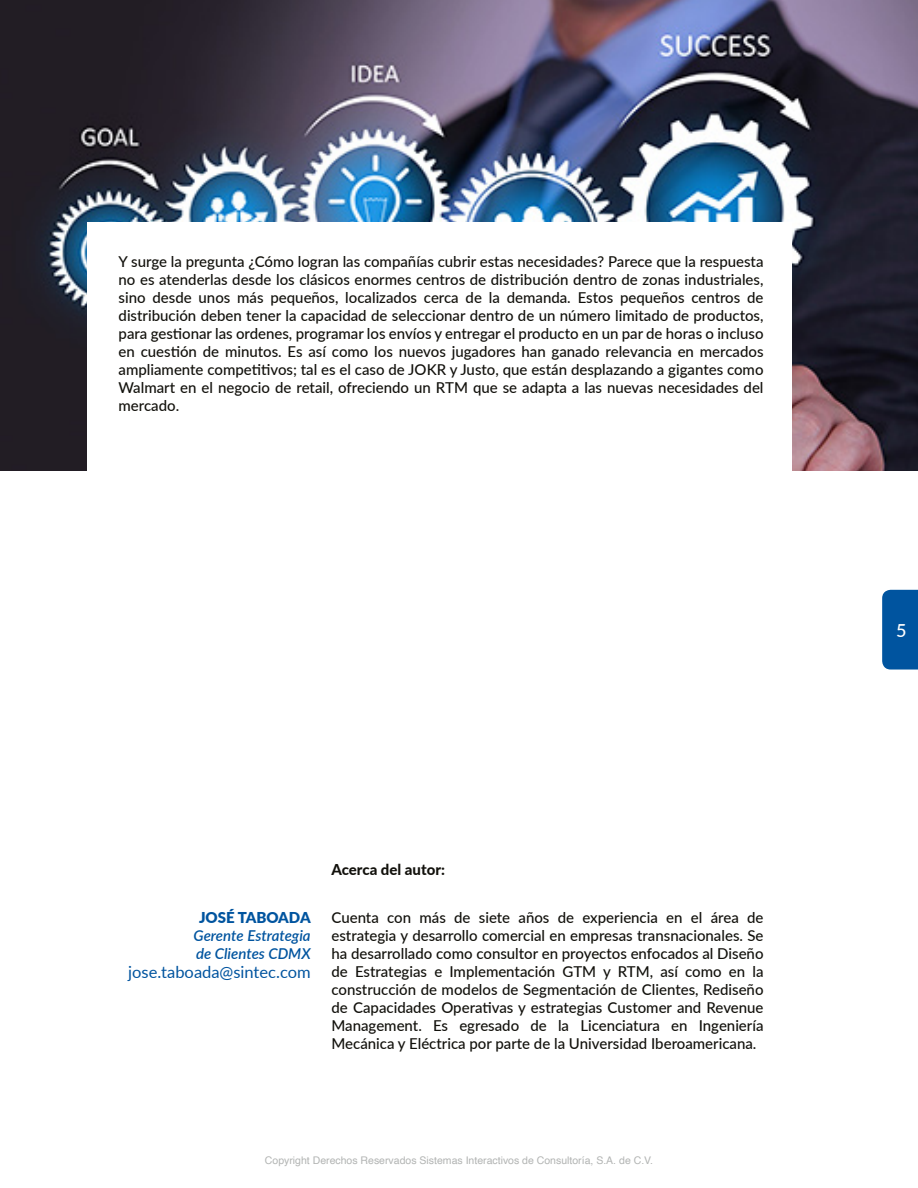
<style>
.page{position:relative;width:918px;height:1188px;background:#fff}
.page>*{position:absolute;margin:0;border:0;box-sizing:border-box;transform-origin:0 0}
.t1{font:500 18px "Lato";color:#fff}
.t2{font:16.5px "Lato";color:#00549f}
.t3{font:500 15px/18px "Lato";color:#12110c;text-align:justify}
.t4{font:italic 600 15px/18px "Lato";color:#00549f}
.t5{font:800 15px "Lato";color:#12110c}
.t6{font:900 15px "Lato";color:#00549f}
.t7{font:10.5px "Helvetica";color:#b2b4b3}
</style>
<div class="page">
<div style="left:882px;top:590px;width:36px;height:80px;background:#00549f"></div>
<img style="left:0;top:0;width:918px;height:471px">
<div style="left:87px;top:222px;width:705px;height:313px;background:#fff"></div>
<p class="t3" style="left:119px;top:252px;width:646px">Y surge la pregunta ¿Cómo logran las compañías cubrir estas necesidades? Parece que la respuesta no es atenderlas desde los clásicos enormes centros de distribución dentro de zonas industriales, sino desde unos más pequeños, localizados cerca de la demanda. Estos pequeños centros de distribución deben tener la capacidad de seleccionar dentro de un número limitado de productos, para gestionar las ordenes, programar los envíos y entregar el producto en un par de horas o incluso en cuestión de minutos. Es así como los nuevos jugadores han ganado relevancia en mercados ampliamente competitivos; tal es el caso de JOKR y Justo, que están desplazando a gigantes como Walmart en el negocio de retail, ofreciendo un RTM que se adapta a las nuevas necesidades del mercado.</p>
<p class="t6" style="left:199px;top:906px;width:113px">JOSÉ TABOADA</p>
<p class="t4" style="left:194px;top:925px;width:119px">Gerente Estrategia de Clientes CDMX</p>
<p class="t2" style="left:128px;top:960px;width:184px">jose.taboada@sintec.com</p>
<p class="t5" style="left:332px;top:858px;width:115px">Acerca del autor:</p>
<p class="t3" style="left:332px;top:907px;width:434px">Cuenta con más de siete años de experiencia en el área de estrategia y desarrollo comercial en empresas transnacionales. Se ha desarrollado como consultor en proyectos enfocados al Diseño de Estrategias e Implementación GTM y RTM, así como en la construcción de modelos de Segmentación de Clientes, Rediseño de Capacidades Operativas y estrategias Customer and Revenue Management. Es egresado de la Licenciatura en Ingeniería Mecánica y Eléctrica por parte de la Universidad Iberoamericana.</p>
<p class="t7" style="left:265px;top:1153px;width:390px">Copyright Derechos Reservados Sistemas Interactivos de Consultoría, S.A. de C.V.</p>
<p class="t1" style="left:896px;top:617px;width:12px">5</p>
</div>
